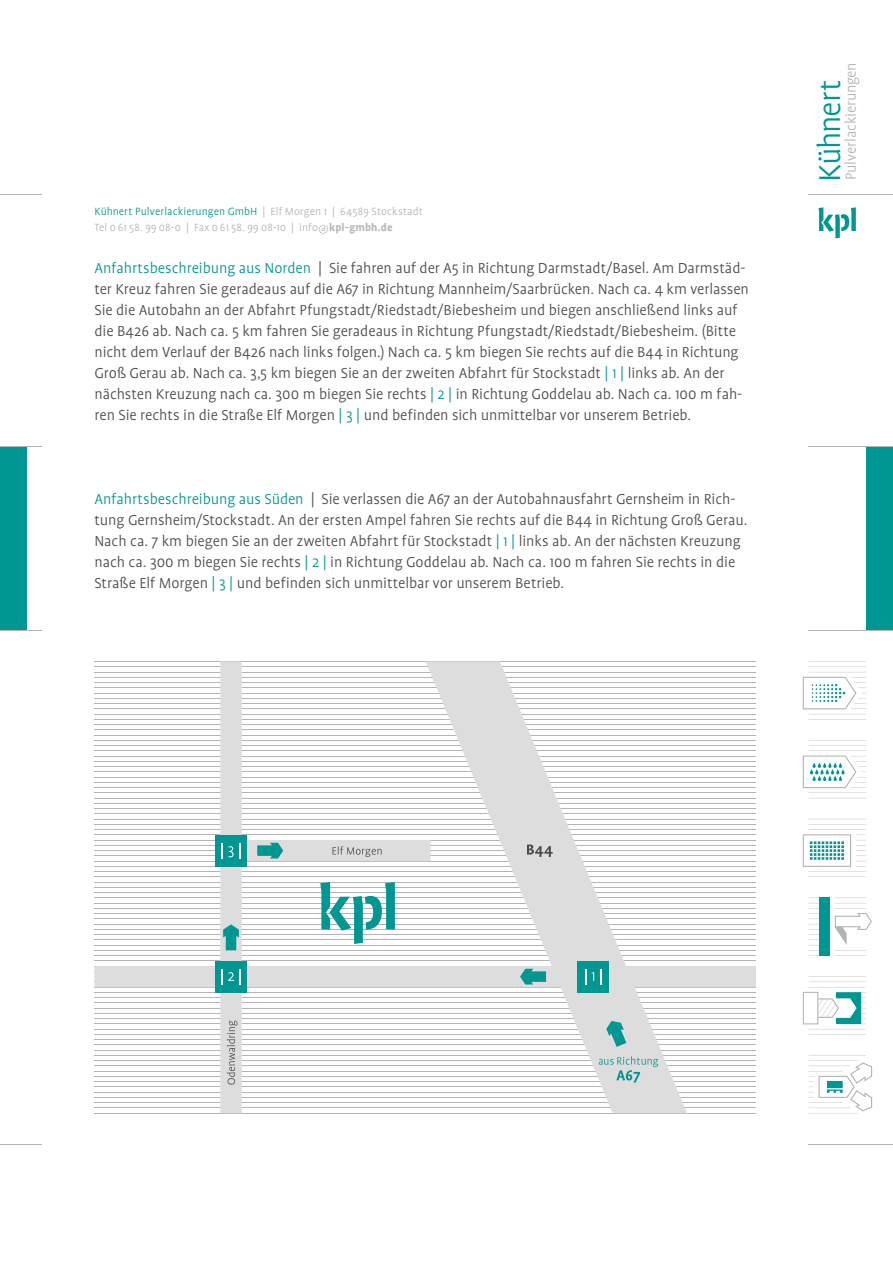
<style>
.page{position:relative;width:893px;height:1263px;background:#fff}
.page>*{position:absolute;margin:0;border:0;box-sizing:border-box;transform-origin:0 0}
.t1{font:300 34.5px "Profile OT";letter-spacing:-.04em;color:#009691}
.t2{font:300 16.5px/21px "Profile OT";letter-spacing:-.005em;color:#4b4b4b}
.t3{font:300 16.5px "Profile OT";letter-spacing:-.015em;color:#b4b4b4}
.t4{font:300 12px/15.8px "Profile OT";letter-spacing:.015em;color:#b4b4b4}
.s1{color:#009691}
.s2{font-weight:700}
</style>
<div class="page">
<hr style="left:808px;top:714px;width:58px;height:1px;background:#b4b4b4">
<hr style="left:808px;top:719px;width:58px;height:1px;background:#b4b4b4">
<hr style="left:808px;top:667px;width:58px;height:1px;background:#b4b4b4">
<hr style="left:808px;top:661px;width:58px;height:1px;background:#b4b4b4">
<hr style="left:808px;top:672px;width:58px;height:1px;background:#b4b4b4">
<svg style="left:803px;top:677px;width:63px;height:33px"></svg>
<hr style="left:808px;top:793px;width:58px;height:1px;background:#b4b4b4">
<hr style="left:808px;top:798px;width:58px;height:1px;background:#b4b4b4">
<hr style="left:808px;top:745px;width:58px;height:1px;background:#b4b4b4">
<hr style="left:808px;top:740px;width:58px;height:1px;background:#b4b4b4">
<hr style="left:808px;top:751px;width:58px;height:1px;background:#b4b4b4">
<svg style="left:803px;top:755px;width:63px;height:33px"></svg>
<div style="left:819px;top:898px;width:11px;height:58px;background:#009691"></div>
<hr style="left:835px;top:898px;width:31px;height:1px;background:#b4b4b4">
<hr style="left:835px;top:908px;width:31px;height:1px;background:#b4b4b4">
<hr style="left:835px;top:950px;width:31px;height:1px;background:#b4b4b4">
<hr style="left:835px;top:903px;width:31px;height:1px;background:#b4b4b4">
<hr style="left:835px;top:955px;width:31px;height:1px;background:#b4b4b4">
<svg style="left:808px;top:903px;width:11px;height:53px"></svg>
<svg style="left:835px;top:913px;width:37px;height:32px"></svg>
<hr style="left:808px;top:1034px;width:58px;height:1px;background:#b4b4b4">
<hr style="left:808px;top:1029px;width:58px;height:1px;background:#b4b4b4">
<hr style="left:808px;top:982px;width:58px;height:1px;background:#b4b4b4">
<hr style="left:808px;top:987px;width:58px;height:1px;background:#b4b4b4">
<hr style="left:808px;top:976px;width:58px;height:1px;background:#b4b4b4">
<svg style="left:803px;top:992px;width:63px;height:33px"></svg>
<svg style="left:808px;top:1055px;width:64px;height:57px"></svg>
<hr style="left:808px;top:877px;width:58px;height:1px;background:#b4b4b4">
<hr style="left:808px;top:871px;width:58px;height:1px;background:#b4b4b4">
<hr style="left:808px;top:819px;width:58px;height:1px;background:#b4b4b4">
<hr style="left:808px;top:829px;width:58px;height:1px;background:#b4b4b4">
<hr style="left:808px;top:824px;width:58px;height:1px;background:#b4b4b4">
<svg style="left:803px;top:834px;width:63px;height:33px"></svg>
<div style="left:0;top:446px;width:26px;height:184px;background:#009691"></div>
<div style="left:866px;top:446px;width:27px;height:184px;background:#009691"></div>
<svg style="left:818px;top:207px;width:38px;height:31px"></svg>
<hr style="left:0;top:194px;width:42px;height:1px;background:#b4b4b4">
<hr style="left:0;top:1144px;width:42px;height:1px;background:#b4b4b4">
<hr style="left:808px;top:1144px;width:85px;height:1px;background:#b4b4b4">
<hr style="left:0;top:630px;width:42px;height:1px;background:#b4b4b4">
<hr style="left:0;top:446px;width:42px;height:1px;background:#b4b4b4">
<hr style="left:808px;top:630px;width:85px;height:1px;background:#b4b4b4">
<hr style="left:808px;top:446px;width:85px;height:1px;background:#b4b4b4">
<hr style="left:808px;top:194px;width:85px;height:1px;background:#b4b4b4">
<hr style="left:94px;top:1113px;width:662px;height:1px;background:#b4b4b4">
<svg style="left:94px;top:661px;width:662px;height:452px"></svg>
<div style="left:577px;top:961px;width:32px;height:31px;background:#009691"></div>
<div style="left:215px;top:961px;width:32px;height:31px;background:#009691"></div>
<div style="left:215px;top:835px;width:32px;height:31px;background:#009691"></div>
<svg style="left:585px;top:969px;width:1px;height:15px"></svg>
<svg style="left:601px;top:969px;width:1px;height:15px"></svg>
<svg style="left:320px;top:882px;width:75px;height:62px"></svg>
<svg style="left:257px;top:843px;width:26px;height:15px"></svg>
<svg style="left:520px;top:969px;width:26px;height:15px"></svg>
<svg style="left:606px;top:1021px;width:20px;height:26px"></svg>
<svg style="left:223px;top:924px;width:16px;height:26px"></svg>
<svg style="left:227px;top:1021px;width:11px;height:63px"></svg>
<svg style="left:333px;top:846px;width:49px;height:11px"></svg>
<svg style="left:527px;top:844px;width:26px;height:13px"></svg>
<svg style="left:599px;top:1056px;width:59px;height:27px;background:#bdd2d2"></svg>
<svg style="left:221px;top:969px;width:1px;height:15px"></svg>
<svg style="left:228px;top:972px;width:6px;height:9px"></svg>
<svg style="left:240px;top:969px;width:1px;height:15px"></svg>
<svg style="left:222px;top:843px;width:18px;height:15px"></svg>
<p class="t4" style="left:94px;top:204px;width:330px"><span class="s1">Kühnert Pulverlackierungen GmbH</span> | Elf Morgen 1 | 64589 Stockstadt<br>Tel 0 61 58. 99 08-0 | Fax 0 61 58. 99 08-10 | info@<span class="s2">kpl-gmbh.de</span></p>
<p class="t2" style="left:94px;top:258px;width:656px"><span class="s1">Anfahrtsbeschreibung aus Norden</span> | Sie fahren auf der A5 in Richtung Darmstadt/Basel. Am Darmstäd&shy;ter Kreuz fahren Sie geradeaus auf die A67 in Richtung Mannheim/Saarbrücken. Nach ca. 4 km verlassen Sie die Autobahn an der Abfahrt Pfungstadt/Riedstadt/Biebesheim und biegen anschließend links auf die B426 ab. Nach ca. 5 km fahren Sie geradeaus in Richtung Pfungstadt/Riedstadt/Biebesheim. (Bitte nicht dem Verlauf der B426 nach links folgen.) Nach ca. 5 km biegen Sie rechts auf die B44 in Richtung Groß Gerau ab. Nach ca. 3,5 km biegen Sie an der zweiten Abfahrt für Stockstadt <span class="s1">| 1 |</span> links ab. An der nächsten Kreuzung nach ca. 300 m biegen Sie rechts <span class="s1">| 2 |</span> in Richtung Goddelau ab. Nach ca. 100 m fah&shy;ren Sie rechts in die Straße Elf Morgen <span class="s1">| 3 |</span> und befinden sich unmittelbar vor unserem Betrieb.</p>
<p class="t2" style="left:94px;top:489px;width:654px"><span class="s1">Anfahrtsbeschreibung aus Süden</span> | Sie verlassen die A67 an der Autobahnausfahrt Gernsheim in Rich&shy;tung Gernsheim/Stockstadt. An der ersten Ampel fahren Sie rechts auf die B44 in Richtung Groß Gerau.<br>Nach ca. 7 km biegen Sie an der zweiten Abfahrt für Stockstadt <span class="s1">| 1 |</span> links ab. An der nächsten Kreuzung nach ca. 300 m biegen Sie rechts <span class="s1">| 2 |</span> in Richtung Goddelau ab. Nach ca. 100 m fahren Sie rechts in die Straße Elf Morgen <span class="s1">| 3 |</span> und befinden sich unmittelbar vor unserem Betrieb.</p>
<p class="t3" style="left:841px;top:180px;width:119px;rotate:-90deg">Pulverlackierungen</p>
<h1 class="t1" style="left:810px;top:182px;width:103px;rotate:-90deg">Kühnert</h1>
</div>
